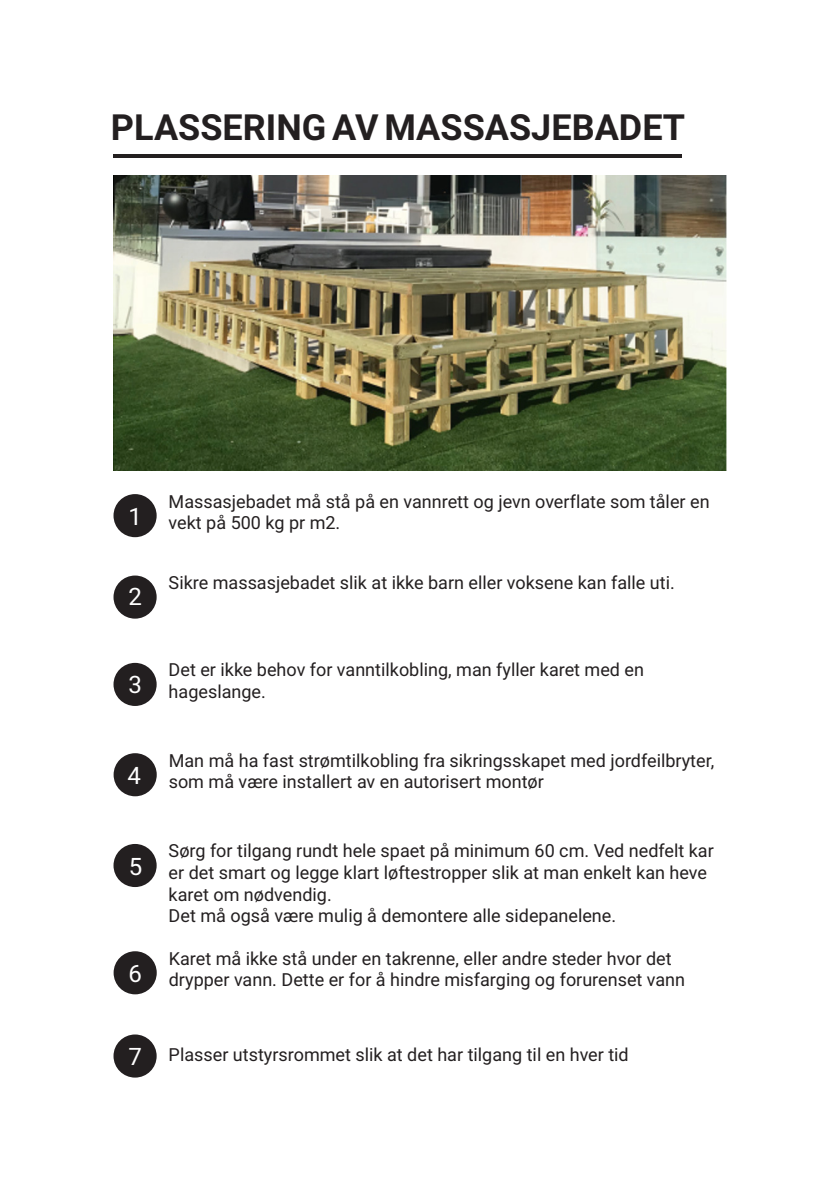
<style>
.page{position:relative;width:840px;height:1191px;background:#fff}
.page>*{position:absolute;margin:0;border:0;box-sizing:border-box;transform-origin:0 0}
.t1{font:700 36px "Roboto";color:#231f20}
.t2{font:24px "Roboto";color:#fff}
.t3{font:18px/21.6px "Roboto";color:#231f20}
</style>
<div class="page">
<img style="left:113px;top:176px;width:613px;height:295px">
<hr style="left:113px;top:154px;width:568px;height:4px;background:#231f20">
<div style="left:113px;top:494px;width:43px;height:43px;background:#231f20;border-radius:50%"></div>
<div style="left:113px;top:575px;width:43px;height:43px;background:#231f20;border-radius:50%"></div>
<div style="left:113px;top:844px;width:43px;height:43px;background:#231f20;border-radius:50%"></div>
<div style="left:113px;top:951px;width:44px;height:43px;background:#231f20;border-radius:50%"></div>
<div style="left:113px;top:1034px;width:43px;height:43px;background:#231f20;border-radius:50%"></div>
<div style="left:113px;top:753px;width:44px;height:43px;background:#231f20;border-radius:50%"></div>
<div style="left:113px;top:663px;width:43px;height:43px;background:#231f20;border-radius:50%"></div>
<p class="t1" style="left:111px;top:102px;width:575px">PLASSERING AV MASSASJEBADET</p>
<p class="t2" style="left:128px;top:499px;width:15px">1</p>
<p class="t2" style="left:128px;top:579px;width:15px">2</p>
<p class="t2" style="left:128px;top:668px;width:15px">3</p>
<p class="t2" style="left:127px;top:758px;width:15px">4</p>
<p class="t2" style="left:129px;top:849px;width:15px">5</p>
<p class="t2" style="left:128px;top:956px;width:15px">6</p>
<p class="t3" style="left:168px;top:490px;width:542px">Massasjebadet må stå på en vannrett og jevn overflate som tåler en vekt på 500 kg pr m2.</p>
<p class="t3" style="left:168px;top:571px;width:507px">Sikre massasjebadet slik at ikke barn eller voksene kan falle uti.</p>
<p class="t3" style="left:168px;top:658px;width:476px">Det er ikke behov for vanntilkobling, man fyller karet med en hageslange.</p>
<p class="t3" style="left:169px;top:749px;width:546px">Man må ha fast strømtilkobling fra sikringsskapet med jordfeilbryter, som må være installert av en autorisert montør</p>
<p class="t3" style="left:168px;top:839px;width:546px">Sørg for tilgang rundt hele spaet på minimum 60 cm. Ved nedfelt kar er det smart og legge klart løftestropper slik at man enkelt kan heve karet om nødvendig.</p>
<p class="t3" style="left:168px;top:904px;width:449px">Det må også være mulig å demontere alle sidepanelene.</p>
<p class="t3" style="left:169px;top:947px;width:517px">Karet må ikke stå under en takrenne, eller andre steder hvor det drypper vann. Dette er for å hindre misfarging og forurenset vann</p>
<p class="t2" style="left:128px;top:1039px;width:15px">7</p>
<p class="t3" style="left:168px;top:1043px;width:461px">Plasser utstyrsrommet slik at det har tilgang til en hver tid</p>
</div>
